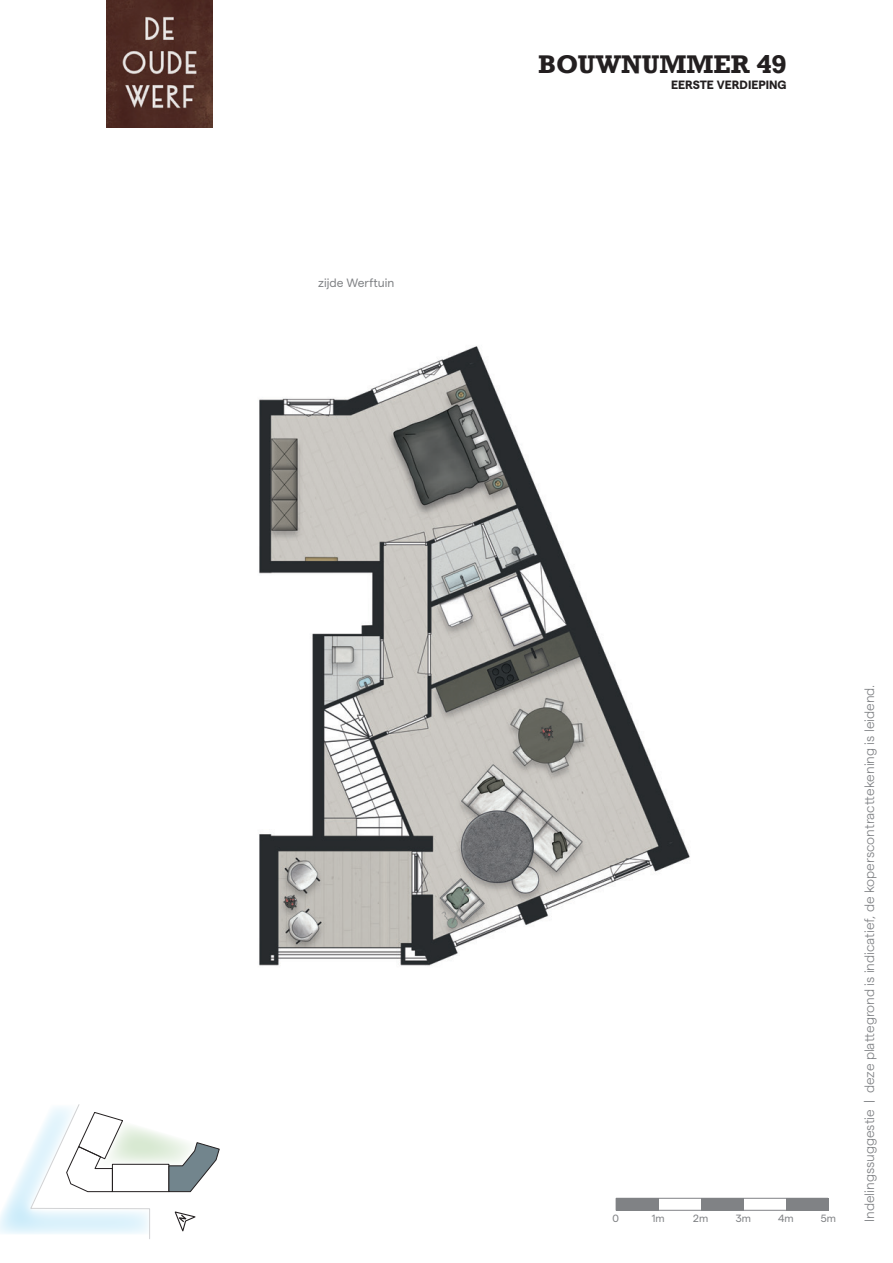
<style>
.page{position:relative;width:893px;height:1263px;background:#fff}
.page>*{position:absolute;margin:0;border:0;box-sizing:border-box;transform-origin:0 0}
.t1{font:700 24px "Rockwell";color:#231f20}
.t2{font:300 13.5px "Matter";color:#808285}
.t3{font:700 12px "Matter";color:#231f20}
.t4{font:12px "Matter";color:#808285}
.t5{font:10.5px "Matter";color:#808285}
</style>
<div class="page">
<img style="left:259px;top:346px;width:431px;height:620px">
<div style="left:786px;top:1198px;width:42px;height:13px;background:#808285"></div>
<div style="left:701px;top:1198px;width:42px;height:13px;background:#808285"></div>
<div style="left:616px;top:1198px;width:42px;height:13px;background:#808285"></div>
<div style="left:616px;top:1198px;width:212px;height:13px;border:1px solid #808285"></div>
<img style="left:106px;top:0;width:107px;height:128px">
<svg style="left:0;top:1104px;width:220px;height:135px"></svg>
<p class="t4" style="left:318px;top:274px;width:78px">zijde Werftuin</p>
<h1 class="t1" style="left:538px;top:49px;width:250px">BOUWNUMMER 49</h1>
<p class="t3" style="left:671px;top:76px;width:117px">EERSTE VERDIEPING</p>
<p class="t5" style="left:612px;top:1210px;width:8px">0</p>
<p class="t5" style="left:652px;top:1210px;width:14px">1m</p>
<p class="t5" style="left:693px;top:1210px;width:17px">2m</p>
<p class="t5" style="left:736px;top:1210px;width:17px">3m</p>
<p class="t5" style="left:778px;top:1210px;width:17px">4m</p>
<p class="t5" style="left:821px;top:1210px;width:17px">5m</p>
<p class="t2" style="left:860px;top:1222px;width:539px;rotate:-90deg">Indelingssuggestie | deze plattegrond is indicatief, de koperscontracttekening is leidend.</p>
</div>
